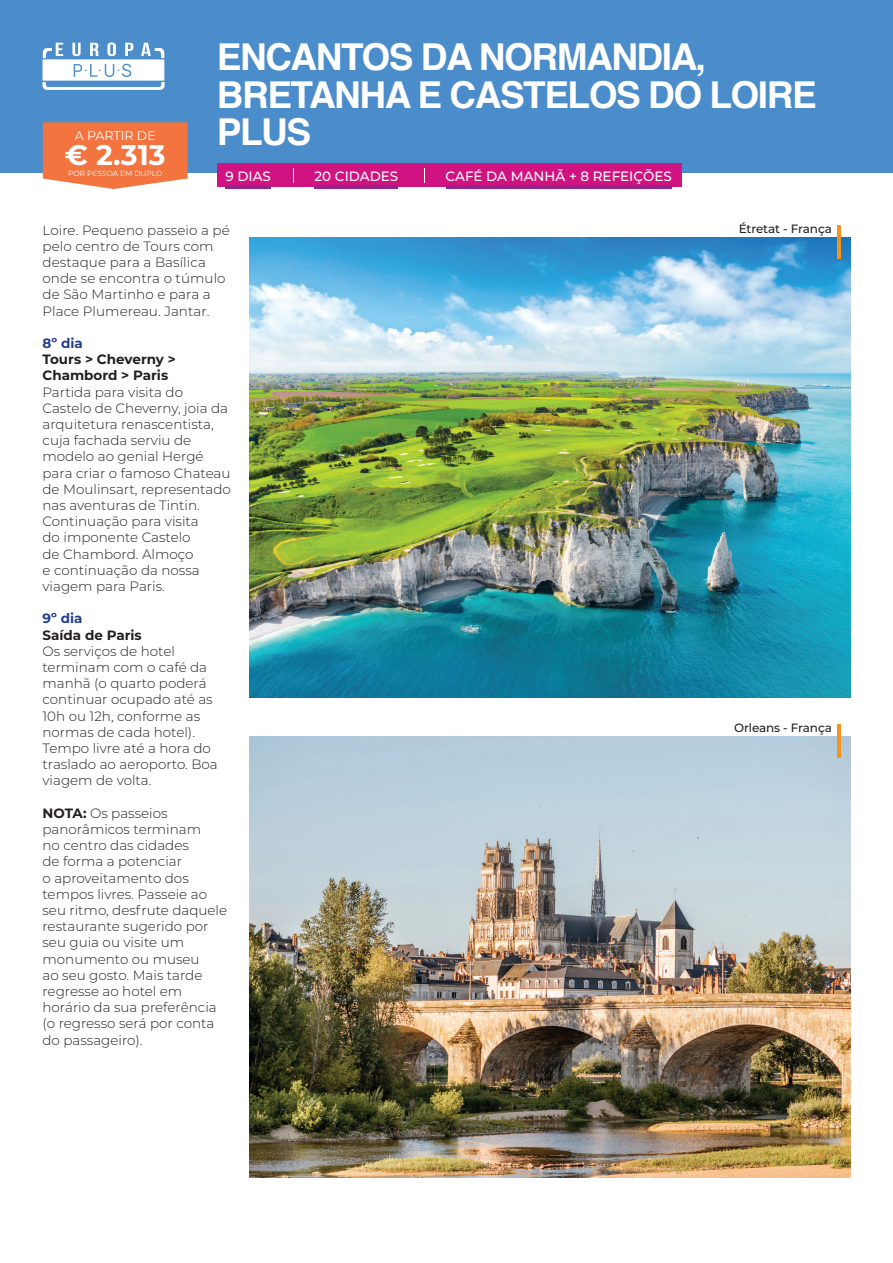
<style>
.page{position:relative;width:893px;height:1263px;background:#fff}
.page>*{position:absolute;margin:0;border:0;box-sizing:border-box;transform-origin:0 0}
.t1{font:700 37.05px/37.5px "Helvetica";letter-spacing:-.04em;color:#fff}
.t2{font:700 28.35px "Montserrat";color:#fff}
.t3{font:300 13.5px/16.2px "Montserrat";color:#231f20}
.t4{font:700 13.5px/16.2px "Montserrat";color:#231f20}
.t5{font:500 13.5px "Montserrat";color:#fff}
.t6{font:700 13.5px "Montserrat";color:#253f8e}
.t7{font:12.6px "Montserrat";color:#fff}
.t8{font:500 12px "Montserrat";letter-spacing:-.01em;color:#231f20}
.t9{font:7.5px "Montserrat";color:#fff}
.s1{font-weight:700}
</style>
<div class="page">
<img style="left:249px;top:238px;width:601px;height:459px">
<hr style="left:838px;top:225px;width:3px;height:33px;background:#f7931d">
<img style="left:249px;top:737px;width:601px;height:441px">
<hr style="left:838px;top:724px;width:3px;height:33px;background:#f7931d">
<div style="left:0;top:0;width:893px;height:172px;background:#4b8cca"></div>
<div style="left:217px;top:164px;width:465px;height:23px;background:#d11381"></div>
<hr style="left:225px;top:185px;width:45px;height:4px;background:#95258b">
<hr style="left:314px;top:185px;width:84px;height:4px;background:#95258b">
<hr style="left:447px;top:185px;width:225px;height:4px;background:#95258b">
<svg style="left:293px;top:168px;width:1px;height:15px"></svg>
<svg style="left:424px;top:168px;width:1px;height:15px"></svg>
<svg style="left:43px;top:122px;width:145px;height:67px;background:#f27f4f"></svg>
<svg style="left:42px;top:42px;width:123px;height:48px"></svg>
<p class="t7" style="left:75px;top:127px;width:83px">A PARTIR DE</p>
<h2 class="t2" style="left:65px;top:135px;width:102px">€ 2.313</h2>
<p class="t9" style="left:68px;top:169px;width:96px">POR PESSOA EM DUPLO</p>
<h1 class="t1" style="left:217px;top:39px;width:601px">ENCANTOS DA NORMANDIA,<br>BRETANHA E CASTELOS DO LOIRE<br>PLUS</h1>
<p class="t5" style="left:225px;top:166px;width:47px">9 DIAS</p>
<p class="t5" style="left:315px;top:166px;width:85px">20 CIDADES</p>
<p class="t5" style="left:446px;top:166px;width:228px">CAFÉ DA MANHÃ + 8 REFEIÇÕES</p>
<p class="t3" style="left:43px;top:221px;width:189px">Loire. Pequeno passeio a pé pelo centro de Tours com destaque para a Basílica onde se encontra o túmulo de São Martinho e para a<br>Place Plumereau. Jantar.</p>
<p class="t6" style="left:43px;top:333px;width:42px">8º dia</p>
<p class="t4" style="left:43px;top:351px;width:135px">Tours &gt; Cheverny &gt;<br>Chambord &gt; Paris</p>
<p class="t3" style="left:43px;top:383px;width:190px">Partida para visita do<br>Castelo de Cheverny, joia da arquitetura renascentista, cuja fachada serviu de modelo ao genial Hergé para criar o famoso Chateau de Moulinsart, representado nas aventuras de Tintin.<br>Continuação para visita<br>do imponente Castelo<br>de Chambord. Almoço<br>e continuação da nossa viagem para Paris.</p>
<p class="t6" style="left:43px;top:609px;width:41px">9º dia</p>
<p class="t4" style="left:43px;top:626px;width:101px">Saída de Paris</p>
<p class="t3" style="left:43px;top:642px;width:177px">Os serviços de hotel terminam com o café da manhã (o quarto poderá continuar ocupado até as<br>10h ou 12h, conforme as normas de cada hotel).<br>Tempo livre até a hora do traslado ao aeroporto. Boa viagem de volta.</p>
<p class="t3" style="left:43px;top:804px;width:186px"><span class="s1">NOTA:</span> Os passeios panorâmicos terminam<br>no centro das cidades<br>de forma a potenciar<br>o aproveitamento dos tempos livres. Passeie ao seu ritmo, desfrute daquele restaurante sugerido por seu guia ou visite um monumento ou museu<br>ao seu gosto. Mais tarde regresse ao hotel em horário da sua preferência (o regresso será por conta do passageiro).</p>
<p class="t8" style="left:739px;top:220px;width:95px">Étretat - França</p>
<p class="t8" style="left:734px;top:720px;width:99px">Orleans - França</p>
</div>
